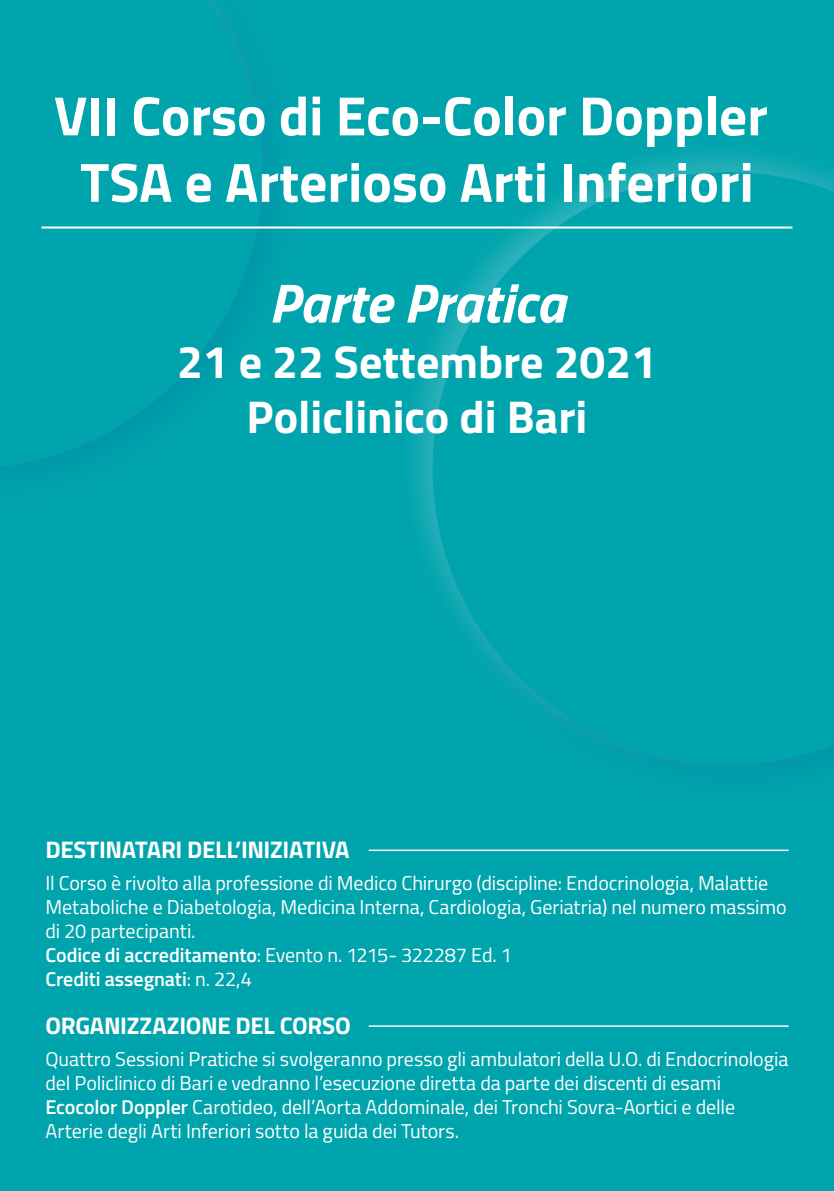
<style>
.page{position:relative;width:834px;height:1191px;background:#fff}
.page>*{position:absolute;margin:0;border:0;box-sizing:border-box;transform-origin:0 0}
.t1{font:700 55.4px/66.4px "Titillium Web";color:#fff;text-align:center}
.t2{font:italic 700 55.4px "Titillium Web";color:#fff}
.t3{font:700 46px/55.2px "Titillium Web";color:#fff;text-align:center}
.t4{font:700 24px "Titillium Web";letter-spacing:-.015em;color:#fff}
.t5{font:20px/24px "Titillium Web";letter-spacing:-.005em;color:#fff}
.s1{font-weight:600}
</style>
<div class="page">
<div style="left:0;top:0;width:833px;height:1191px;background:#00a4ad"></div>
<img style="left:387px;top:153px;width:435px;height:618px">
<svg style="left:432px;top:172px;width:401px;height:592px"></svg>
<svg style="left:0;top:0;width:262px;height:468px"></svg>
<hr style="left:42px;top:226px;width:750px;height:2px;background:#fff">
<hr style="left:369px;top:849px;width:419px;height:2px;background:#fff">
<hr style="left:369px;top:1025px;width:419px;height:2px;background:#fff">
<h1 class="t1" style="left:54px;top:80px;width:715px">VII Corso di Eco-Color Doppler<br>TSA e Arterioso Arti Inferiori</h1>
<h1 class="t2" style="left:269px;top:260px;width:298px">Parte Pratica</h1>
<h2 class="t3" style="left:177px;top:332px;width:481px">21 e 22 Settembre 2021<br>Policlinico di Bari</h2>
<p class="t4" style="left:45px;top:830px;width:306px">DESTINATARI DELL’INIZIATIVA</p>
<p class="t5" style="left:45px;top:869px;width:742px">Il Corso è rivolto alla professione di Medico Chirurgo (discipline: Endocrinologia, Malattie Metaboliche e Diabetologia, Medicina Interna, Cardiologia, Geriatria) nel numero massimo di 20 partecipanti.<br><span class="s1">Codice di accreditamento</span>: Evento n. 1215- 322287 Ed. 1<br><span class="s1">Crediti assegnati</span>: n. 22,4</p>
<p class="t4" style="left:45px;top:1006px;width:307px">ORGANIZZAZIONE DEL CORSO</p>
<p class="t5" style="left:45px;top:1045px;width:744px">Quattro Sessioni Pratiche si svolgeranno presso gli ambulatori della U.O. di Endocrinologia del Policlinico di Bari e vedranno l’esecuzione diretta da parte dei discenti di esami <span class="s1">Ecocolor Doppler</span> Carotideo, dell’Aorta Addominale, dei Tronchi Sovra-Aortici e delle Arterie degli Arti Inferiori sotto la guida dei Tutors.</p>
</div>
